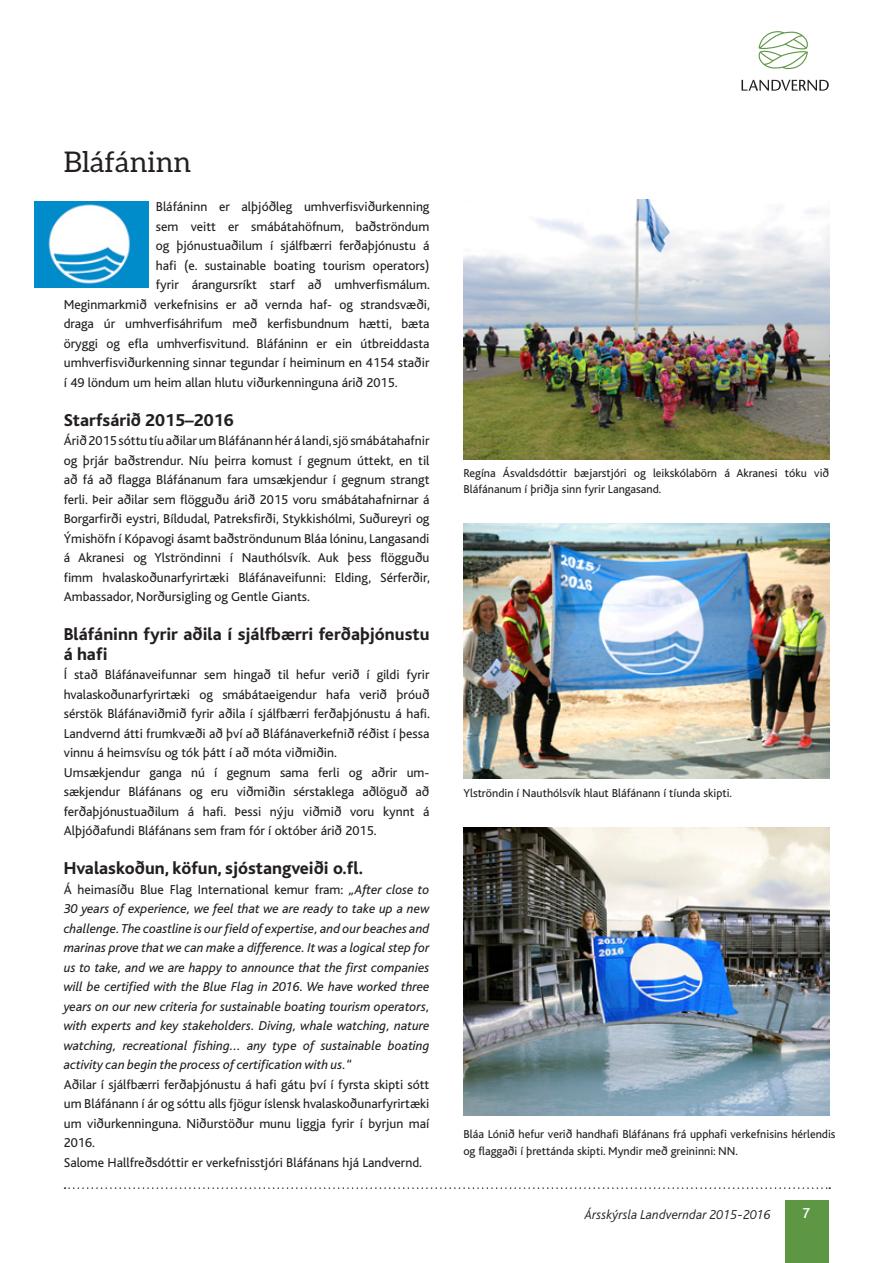
<style>
.page{position:relative;width:893px;height:1263px;background:#fff}
.page>*{position:absolute;margin:0;border:0;box-sizing:border-box;transform-origin:0 0}
.t1{font:28.5px "Aleo";color:#231f20}
.t2{font:800 18px/19.5px "Bliss";color:#231f20}
.t3{font:500 15px "Bliss";color:#fff}
.t4{font:13.5px/19.5px "Bliss";color:#231f20}
.t5{font:italic 13.5px/19.5px "Bliss";color:#231f20;text-align:justify}
.t6{font:italic 300 13.5px "Bliss";letter-spacing:.01em;color:#231f20}
.t7{font:12px/16.5px "Bliss";color:#231f20}
.s1{font-style:normal}
</style>
<div class="page">
<svg style="left:65px;top:1187px;width:765px;height:2px"></svg>
<svg style="left:741px;top:80px;width:88px;height:11px"></svg>
<svg style="left:758px;top:31px;width:50px;height:38px"></svg>
<div style="left:785px;top:1200px;width:44px;height:63px;background:#5e9743"></div>
<img style="left:463px;top:200px;width:366px;height:259px">
<img style="left:463px;top:523px;width:366px;height:255px">
<img style="left:463px;top:827px;width:366px;height:288px">
<img style="left:34px;top:201px;width:115px;height:86px">
<h1 class="t1" style="left:64px;top:146px;width:129px">Bláfáninn</h1>
<p class="t4" style="left:156px;top:197px;width:275px">Bláfáninn er alþjóðleg umhverfisviðurkenning</p>
<p class="t4" style="left:156px;top:217px;width:275px">sem veitt er smábátahöfnum, baðströndum</p>
<p class="t4" style="left:156px;top:236px;width:275px">og þjónustuaðilum í sjálfbærri ferðaþjónustu á</p>
<p class="t4" style="left:156px;top:256px;width:275px">hafi (e. sustainable boating tourism operators)</p>
<p class="t4" style="left:156px;top:275px;width:276px">fyrir árangursríkt starf að umhverfismálum.</p>
<p class="t4" style="left:64px;top:295px;width:368px">Meginmarkmið verkefnisins er að vernda haf- og strandsvæði,</p>
<p class="t4" style="left:64px;top:314px;width:367px">draga úr umhverfisáhrifum með kerfisbundnum hætti, bæta</p>
<p class="t4" style="left:64px;top:334px;width:367px">öryggi og efla umhverfisvitund. Bláfáninn er ein útbreiddasta</p>
<p class="t4" style="left:64px;top:353px;width:367px">umhverfisviðurkenning sinnar tegundar í heiminum en 4154 staðir</p>
<p class="t4" style="left:64px;top:373px;width:335px">í 49 löndum um heim allan hlutu viðurkenninguna árið 2015.</p>
<h2 class="t2" style="left:64px;top:411px;width:171px">Starfsárið 2015–2016</h2>
<p class="t4" style="left:64px;top:431px;width:368px;text-align:justify">Árið 2015 sóttu tíu aðilar um Bláfánann hér á landi, sjö smábátahafnir og þrjár baðstrendur. Níu þeirra komust í gegnum úttekt, en til að fá að flagga Bláfánanum fara umsækjendur í gegnum strangt ferli. Þeir aðilar sem flögguðu árið 2015 voru smábátahafnirnar á Borgarfirði eystri, Bíldudal, Patreksfirði, Stykkishólmi, Suðureyri og Ýmishöfn í Kópavogi ásamt baðströndunum Bláa lóninu, Langasandi á Akranesi og Ylströndinni í Nauthólsvík. Auk þess flögguðu fimm hvalaskoðunarfyrirtæki Bláfánaveifunni: Elding, Sérferðir, Ambassador, Norðursigling og Gentle Giants.</p>
<h2 class="t2" style="left:64px;top:625px;width:367px">Bláfáninn fyrir aðila í sjálfbærri ferðaþjónustu á hafi</h2>
<p class="t4" style="left:64px;top:665px;width:368px">Í stað Bláfánaveifunnar sem hingað til hefur verið í gildi fyrir hvalaskoðunarfyrirtæki og smábátaeigendur hafa verið þróuð sérstök Bláfánaviðmið fyrir aðila í sjálfbærri ferðaþjónustu á hafi.<br>Landvernd átti frumkvæði að því að Bláfánaverkefnið réðist í þessa vinnu á heimsvísu og tók þátt í að móta viðmiðin.<br>Umsækjendur ganga nú í gegnum sama ferli og aðrir um&shy;sækjendur Bláfánans og eru viðmiðin sérstaklega aðlöguð að ferðaþjónustuaðilum á hafi. Þessi nýju viðmið voru kynnt á Alþjóðafundi Bláfánans sem fram fór í október árið 2015.</p>
<h2 class="t2" style="left:64px;top:859px;width:301px">Hvalaskoðun, köfun, sjóstangveiði o.fl.</h2>
<p class="t5" style="left:64px;top:880px;width:368px"><span class="s1">Á heimasíðu Blue Flag International kemur fram:</span> „After close to 30 years of experience, we feel that we are ready to take up a new challenge. The coastline is our field of expertise, and our beaches and marinas prove that we can make a difference. It was a logical step for us to take, and we are happy to announce that the first companies will be certified with the Blue Flag in 2016. We have worked three years on our new criteria for sustainable boating tourism operators, with experts and key stakeholders. Diving, whale watching, nature watching, recreational fishing... any type of sustainable boating activity can begin the process of certification with us.“</p>
<p class="t4" style="left:64px;top:1075px;width:367px">Aðilar í sjálfbærri ferðaþjónustu á hafi gátu því í fyrsta skipti sótt um Bláfánann í ár og sóttu alls fjögur íslensk hvalaskoðunarfyrirtæki um viðurkenninguna. Niðurstöður munu liggja fyrir í byrjun maí 2016.<br>Salome Hallfreðsdóttir er verkefnisstjóri Bláfánans hjá Landvernd.</p>
<p class="t7" style="left:463px;top:465px;width:367px">Regína Ásvaldsdóttir bæjarstjóri og leikskólabörn á Akranesi tóku við<br>Bláfánanum í þriðja sinn fyrir Langasand.</p>
<p class="t7" style="left:463px;top:785px;width:270px">Ylströndin í Nauthólsvík hlaut Bláfánann í tíunda skipti.</p>
<p class="t7" style="left:463px;top:1126px;width:374px">Bláa Lónið hefur verið handhafi Bláfánans frá upphafi verkefnisins hérlendis og flaggaði í þrettánda skipti. Myndir með greininni: NN.</p>
<p class="t6" style="left:585px;top:1207px;width:187px">Ársskýrsla Landverndar 2015-2016</p>
<p class="t3" style="left:802px;top:1206px;width:9px">7</p>
</div>
